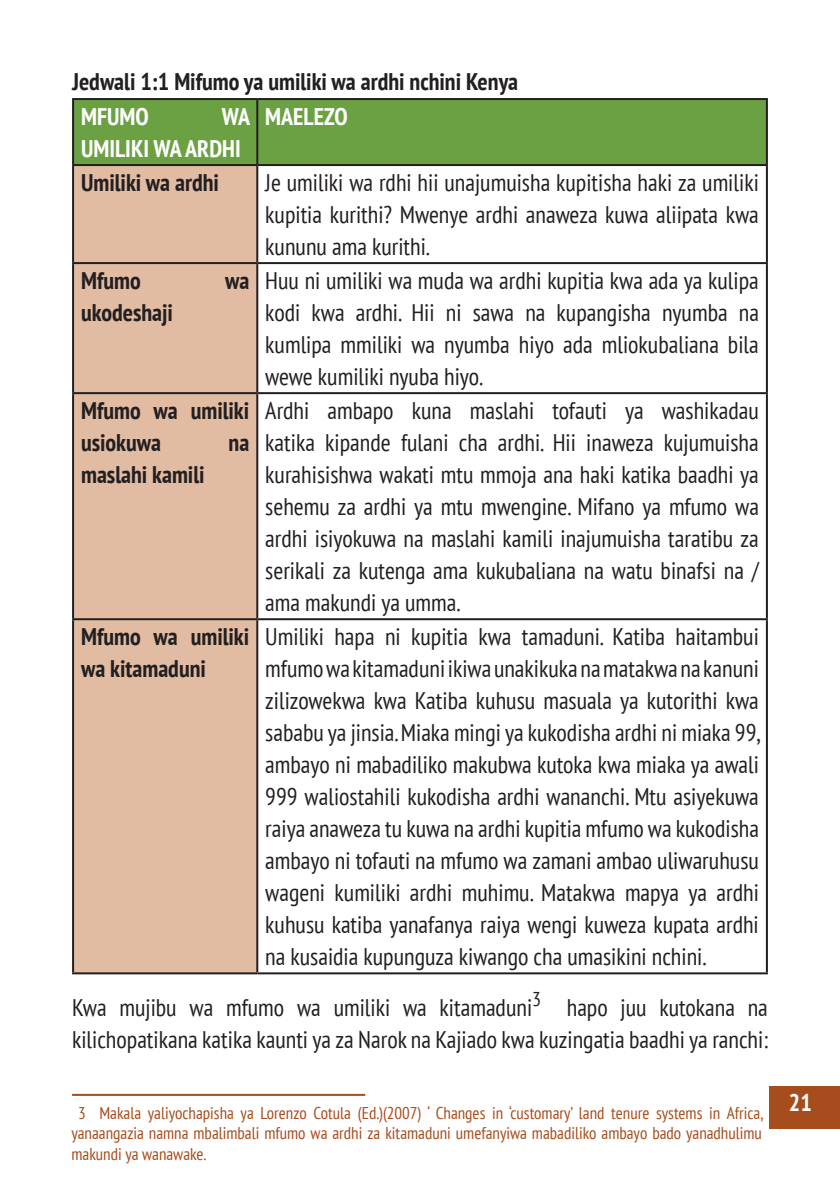
<style>
.page{position:relative;width:840px;height:1191px;background:#fff}
.page>*{position:absolute;margin:0;border:0;box-sizing:border-box;transform-origin:0 0}
.t1{font:condensed 24px/32px "PT Sans";color:#231f20;text-align:justify}
.t2{font:700 condensed 24px/32px "PT Sans";color:#231f20}
.t3{font:700 condensed 24px/32px "PT Sans";color:#fff}
.t4{font:condensed 17px/20.4px "PT Sans";color:#a74c1c;text-align:justify}
</style>
<div class="page">
<div style="left:769px;top:1086px;width:70px;height:42px;background:#a74c1c"></div>
<div style="left:74px;top:100px;width:691px;height:64px;background:#6ba043"></div>
<div style="left:74px;top:166px;width:182px;height:806px;background:#e1bca3"></div>
<hr style="left:72px;top:98px;width:185px;height:2px;background:#231f20">
<hr style="left:72px;top:100px;width:2px;height:64px;background:#231f20">
<hr style="left:257px;top:98px;width:510px;height:2px;background:#231f20">
<hr style="left:256px;top:100px;width:2px;height:64px;background:#231f20">
<hr style="left:765px;top:100px;width:2px;height:64px;background:#231f20">
<hr style="left:72px;top:164px;width:185px;height:2px;background:#231f20">
<hr style="left:72px;top:166px;width:2px;height:96px;background:#231f20">
<hr style="left:257px;top:164px;width:510px;height:2px;background:#231f20">
<hr style="left:256px;top:166px;width:2px;height:96px;background:#231f20">
<hr style="left:765px;top:166px;width:2px;height:96px;background:#231f20">
<hr style="left:72px;top:262px;width:185px;height:2px;background:#231f20">
<hr style="left:72px;top:264px;width:2px;height:128px;background:#231f20">
<hr style="left:257px;top:262px;width:510px;height:2px;background:#231f20">
<hr style="left:256px;top:264px;width:2px;height:128px;background:#231f20">
<hr style="left:765px;top:264px;width:2px;height:128px;background:#231f20">
<hr style="left:72px;top:392px;width:185px;height:2px;background:#231f20">
<hr style="left:72px;top:394px;width:2px;height:224px;background:#231f20">
<hr style="left:257px;top:392px;width:510px;height:2px;background:#231f20">
<hr style="left:256px;top:394px;width:2px;height:224px;background:#231f20">
<hr style="left:765px;top:394px;width:2px;height:224px;background:#231f20">
<hr style="left:72px;top:618px;width:185px;height:2px;background:#231f20">
<hr style="left:72px;top:620px;width:2px;height:352px;background:#231f20">
<hr style="left:257px;top:618px;width:510px;height:2px;background:#231f20">
<hr style="left:256px;top:620px;width:2px;height:352px;background:#231f20">
<hr style="left:765px;top:620px;width:2px;height:352px;background:#231f20">
<hr style="left:72px;top:972px;width:185px;height:2px;background:#231f20">
<hr style="left:257px;top:972px;width:510px;height:2px;background:#231f20">
<hr style="left:72px;top:1093px;width:293px;height:2px;background:#a74c1c">
<p class="t2" style="left:72px;top:65px;width:447px">Jedwali 1:1 Mifumo ya umiliki wa ardhi nchini Kenya</p>
<p class="t3" style="left:81px;top:100px;width:69px">MFUMO</p>
<p class="t3" style="left:81px;top:100px;width:170px;text-indent:141px">WA<br>UMILIKI WA ARDHI</p>
<p class="t3" style="left:265px;top:100px;width:84px">MAELEZO</p>
<p class="t2" style="left:81px;top:166px;width:139px">Umiliki wa ardhi</p>
<p class="t1" style="left:265px;top:166px;width:495px">Je umiliki wa rdhi hii unajumuisha kupitisha haki za umiliki kupitia kurithi? Mwenye ardhi anaweza kuwa aliipata kwa kununu ama kurithi.</p>
<p class="t2" style="left:81px;top:264px;width:61px">Mfumo</p>
<p class="t2" style="left:225px;top:264px;width:26px">wa</p>
<p class="t2" style="left:81px;top:296px;width:93px">ukodeshaji</p>
<p class="t1" style="left:265px;top:264px;width:495px">Huu ni umiliki wa muda wa ardhi kupitia kwa ada ya kulipa kodi kwa ardhi. Hii ni sawa na kupangisha nyumba na kumlipa mmiliki wa nyumba hiyo ada mliokubaliana bila wewe kumiliki nyuba hiyo.</p>
<p class="t2" style="left:81px;top:394px;width:170px">Mfumo wa umiliki usiokuwa</p>
<p class="t2" style="left:228px;top:426px;width:22px">na</p>
<p class="t2" style="left:81px;top:458px;width:125px">maslahi kamili</p>
<p class="t1" style="left:265px;top:394px;width:495px">Ardhi ambapo kuna maslahi tofauti ya washikadau katika kipande fulani cha ardhi. Hii inaweza kujumuisha kurahisishwa wakati mtu mmoja ana haki katika baadhi ya sehemu za ardhi ya mtu mwengine. Mifano ya mfumo wa ardhi isiyokuwa na maslahi kamili inajumuisha taratibu za serikali za kutenga ama kukubaliana na watu binafsi na / ama makundi ya umma.</p>
<p class="t2" style="left:81px;top:620px;width:170px">Mfumo wa umiliki wa kitamaduni</p>
<p class="t1" style="left:265px;top:620px;width:496px">Umiliki hapa ni kupitia kwa tamaduni. Katiba haitambui mfumo wa kitamaduni ikiwa unakikuka na matakwa na kanuni zilizowekwa kwa Katiba kuhusu masuala ya kutorithi kwa sababu ya jinsia. Miaka mingi ya kukodisha ardhi ni miaka 99, ambayo ni mabadiliko makubwa kutoka kwa miaka ya awali 999 waliostahili kukodisha ardhi wananchi. Mtu asiyekuwa raiya anaweza tu kuwa na ardhi kupitia mfumo wa kukodisha ambayo ni tofauti na mfumo wa zamani ambao uliwaruhusu wageni kumiliki ardhi muhimu. Matakwa mapya ya ardhi kuhusu katiba yanafanya raiya wengi kuweza kupata ardhi na kusaidia kupunguza kiwango cha umasikini nchini.</p>
<p class="t1" style="left:72px;top:991px;width:697px">Kwa mujibu wa mfumo wa umiliki wa kitamaduni<sup>3</sup> hapo juu kutokana na kilichopatikana katika kaunti ya za Narok na Kajiado kwa kuzingatia baadhi ya ranchi:</p>
<p class="t4" style="left:71px;top:1102px;width:692px;text-indent:7px">3 Makala yaliyochapisha ya Lorenzo Cotula (Ed.)(2007) ‘ Changes in ‘customary’ land tenure systems in Africa, yanaangazia namna mbalimbali mfumo wa ardhi za kitamaduni umefanyiwa mabadiliko ambayo bado yanadhulimu makundi ya wanawake.</p>
<p class="t3" style="left:788px;top:1086px;width:25px">21</p>
</div>
